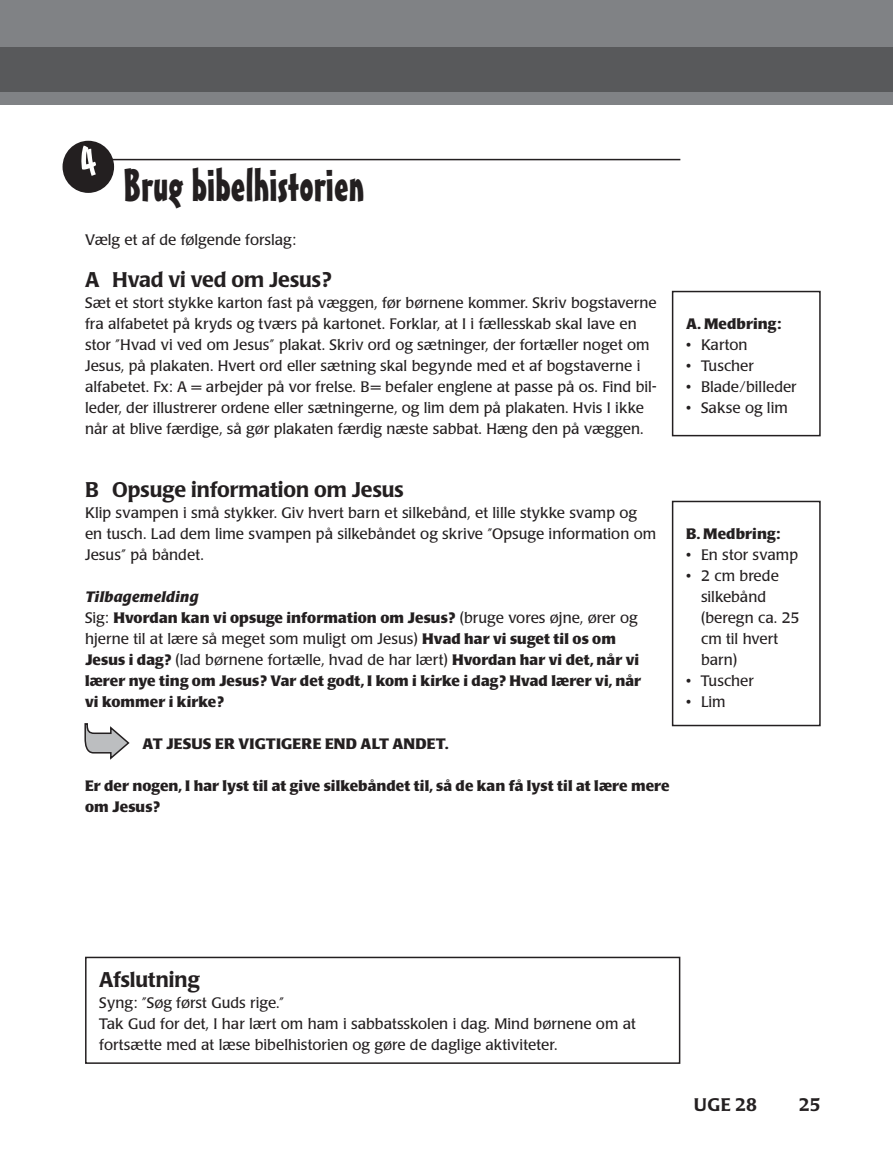
<style>
.page{position:relative;width:893px;height:1149px;background:#fff}
.page>*{position:absolute;margin:0;border:0;box-sizing:border-box;transform-origin:0 0}
.t1{font:45px "Mister Earl BT";color:#231f20}
.t2{font:500 21px "Poppl Laudatio";color:#231f20}
.t3{font:500 18px "Poppl Laudatio";letter-spacing:.01em;color:#231f20}
.t4{font:15px/21px "Poppl Laudatio";color:#231f20}
.t5{font:700 15px/21px "Poppl Laudatio";letter-spacing:.005em;color:#231f20}
.s1{font-style:italic}
.s2{font-weight:400}
</style>
<div class="page">
<div style="left:0;top:0;width:893px;height:104px;background:#808285"></div>
<div style="left:0;top:47px;width:893px;height:44px;background:#58595b"></div>
<div style="left:672px;top:500px;width:149px;height:226px;border:2px solid #231f20"></div>
<div style="left:63px;top:141px;width:51px;height:52px;background:#231f20;border-radius:50%"></div>
<hr style="left:106px;top:159px;width:574px;height:1px;background:#231f20">
<div style="left:672px;top:291px;width:149px;height:145px;border:2px solid #231f20"></div>
<svg style="left:84px;top:723px;width:46px;height:36px"></svg>
<div style="left:85px;top:956px;width:595px;height:107px;border:2px solid #231f20"></div>
<h1 class="t1" style="left:123px;top:168px;width:243px">Brug bibelhistorien</h1>
<p class="t4" style="left:85px;top:231px;width:213px">Vælg et af de følgende forslag:</p>
<h2 class="t2" style="left:85px;top:271px;width:248px">A Hvad vi ved om Jesus?</h2>
<p class="t4" style="left:85px;top:294px;width:573px">Sæt et stort stykke karton fast på væggen, før børnene kommer. Skriv bogstaverne fra alfabetet på kryds og tværs på kartonet. Forklar, at I i fællesskab skal lave en stor ”Hvad vi ved om Jesus” plakat. Skriv ord og sætninger, der fortæller noget om Jesus, på plakaten. Hvert ord eller sætning skal begynde med et af bogstaverne i alfabetet. Fx: A = arbejder på vor frelse. B= befaler englene at passe på os. Find bil&shy;leder, der illustrerer ordene eller sætningerne, og lim dem på plakaten. Hvis I ikke når at blive færdige, så gør plakaten færdig næste sabbat. Hæng den på væggen.</p>
<p class="t5" style="left:686px;top:314px;width:96px">A. Medbring:</p>
<p class="t4" style="left:686px;top:336px;width:63px">• Karton</p>
<p class="t4" style="left:686px;top:357px;width:69px">• Tuscher</p>
<p class="t4" style="left:686px;top:378px;width:112px">• Blade/billeder</p>
<p class="t4" style="left:686px;top:399px;width:103px">• Sakse og lim</p>
<h2 class="t2" style="left:85px;top:481px;width:320px">B Opsuge information om Jesus</h2>
<p class="t4" style="left:85px;top:504px;width:573px">Klip svampen i små stykker. Giv hvert barn et silkebånd, et lille stykke svamp og en tusch. Lad dem lime svampen på silkebåndet og skrive ”Opsuge information om<br>Jesus” på båndet.</p>
<p class="t5" style="left:85px;top:587px;width:557px"><span class="s1">Tilbagemelding<br></span><span class="s2">Sig:</span> Hvordan kan vi opsuge information om Jesus? <span class="s2">(bruge vores øjne, ører og hjerne til at lære så meget som muligt om Jesus)</span> Hvad har vi suget til os om Jesus i dag? <span class="s2">(lad børnene fortælle, hvad de har lært)</span> Hvordan har vi det, når vi lærer nye ting om Jesus? Var det godt, I kom i kirke i dag? Hvad lærer vi, når vi kommer i kirke?</p>
<p class="t5" style="left:143px;top:734px;width:307px">AT JESUS ER VIGTIGERE END ALT ANDET.</p>
<p class="t5" style="left:85px;top:776px;width:586px">Er der nogen, I har lyst til at give silkebåndet til, så de kan få lyst til at lære mere om Jesus?</p>
<p class="t5" style="left:686px;top:524px;width:96px">B. Medbring:</p>
<p class="t4" style="left:686px;top:546px;width:114px">• En stor svamp</p>
<p class="t4" style="left:701px;top:567px;width:100px;text-indent:-15px">• 2 cm brede silkebånd (beregn ca. 25 cm til hvert barn)</p>
<p class="t4" style="left:686px;top:672px;width:69px">• Tuscher</p>
<p class="t4" style="left:686px;top:693px;width:41px">• Lim</p>
<h2 class="t2" style="left:99px;top:970px;width:102px">Afslutning</h2>
<p class="t4" style="left:99px;top:992px;width:538px">Syng: ”Søg først Guds rige.”<br>Tak Gud for det, I har lært om ham i sabbatsskolen i dag. Mind børnene om at fortsætte med at læse bibelhistorien og gøre de daglige aktiviteter.</p>
<p class="t3" style="left:694px;top:1097px;width:64px">UGE 28</p>
<p class="t3" style="left:799px;top:1097px;width:23px">25</p>
</div>
